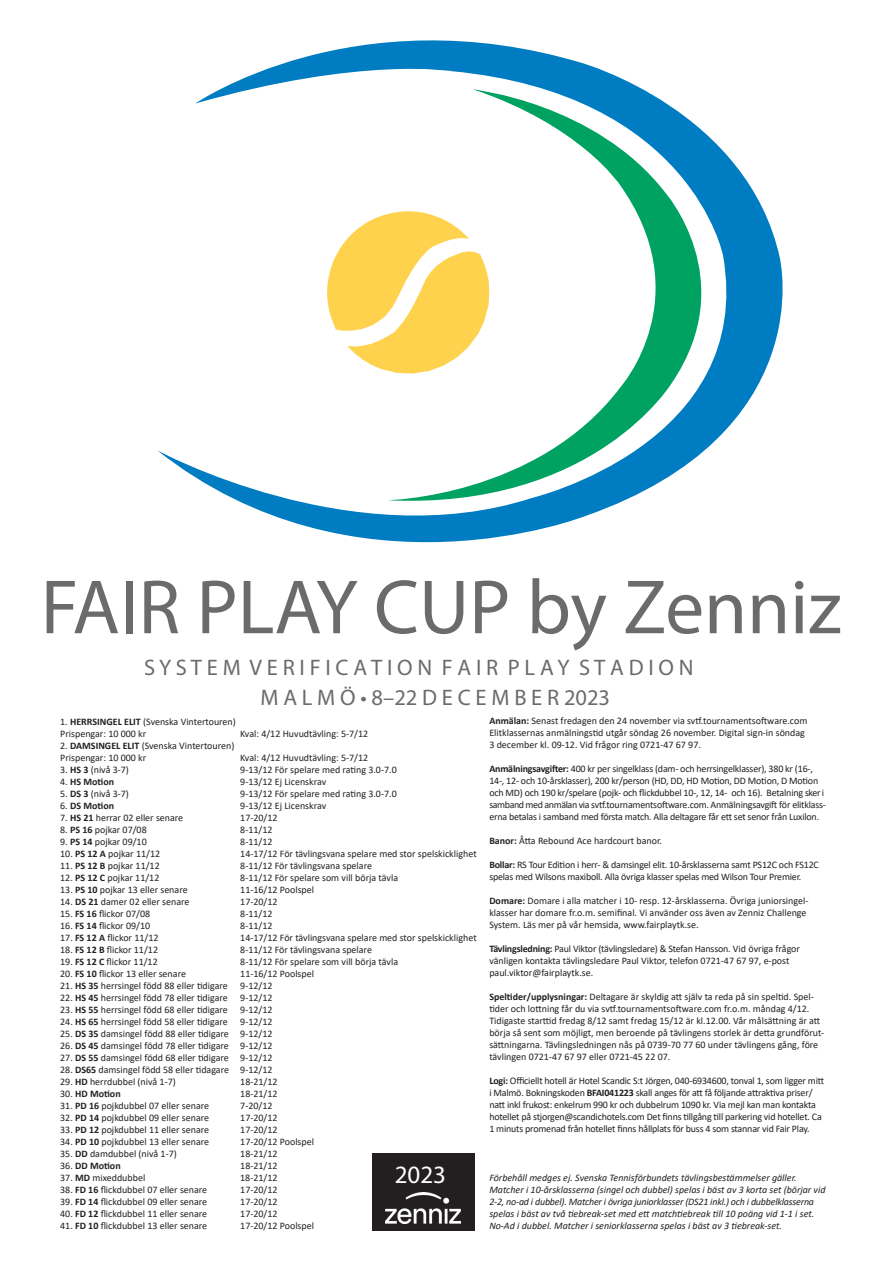
<style>
.page{position:relative;width:886px;height:1276px;background:#fff}
.page>*{position:absolute;margin:0;border:0;box-sizing:border-box;transform-origin:0 0}
.t1{font:77.5px "Myriad Pro";color:#6b6b6e}
.t2{font:25px "Myriad Pro";color:#fff}
.t3{font:22.5px "Myriad Pro";color:#6b6b6e}
.t4{font:10px/12px "Calibri";color:#231f20}
.t5{font:10px/12px "Calibri";letter-spacing:-.02em;color:#231f20}
.t6{font:italic 10px/12px "Calibri";color:#231f20}
.t7{font:700 10px "Calibri";color:#231f20}
.s1{font-weight:700}
.s2{font-weight:400}
</style>
<div class="page">
<svg style="left:158px;top:40px;width:625px;height:503px"></svg>
<svg style="left:387px;top:89px;width:355px;height:421px"></svg>
<svg style="left:327px;top:211px;width:162px;height:162px"></svg>
<div style="left:372px;top:1153px;width:103px;height:78px;background:#231f20"></div>
<img style="left:386px;top:1192px;width:75px;height:31px">
<h1 class="t1" style="left:41px;top:559px;width:802px">FAIR PLAY CUP by Zenniz</h1>
<h3 class="t3" style="left:260px;top:684px;width:351px">M A L M Ö • 8–22 D E C E M B E R 2023</h3>
<h3 class="t3" style="left:144px;top:654px;width:551px">S Y S T E M V E R I F I C A T I O N F A I R P L A Y S T A D I O N</h3>
<p class="t4" style="left:60px;top:715px;width:177px">1. <span class="s1">HERRSINGEL ELIT</span> (Svenska Vintertouren)<br>Prispengar: 10 000 kr</p>
<p class="t4" style="left:240px;top:727px;width:129px">Kval: 4/12 Huvudtävling: 5-7/12</p>
<p class="t4" style="left:60px;top:739px;width:176px">2. <span class="s1">DAMSINGEL ELIT</span> (Svenska Vintertouren)<br>Prispengar: 10 000 kr</p>
<p class="t4" style="left:240px;top:751px;width:129px">Kval: 4/12 Huvudtävling: 5-7/12</p>
<p class="t4" style="left:60px;top:763px;width:70px">3. <span class="s1">HS 3</span> (nivå 3-7)</p>
<p class="t4" style="left:240px;top:763px;width:158px">9-13/12 För spelare med rating 3.0-7.0</p>
<p class="t7" style="left:60px;top:774px;width:55px"><span class="s2">4.</span> HS Motion</p>
<p class="t4" style="left:240px;top:775px;width:87px">9-13/12 Ej Licenskrav</p>
<p class="t4" style="left:60px;top:787px;width:70px">5. <span class="s1">DS 3</span> (nivå 3-7)</p>
<p class="t4" style="left:240px;top:787px;width:158px">9-13/12 För spelare med rating 3.0-7.0</p>
<p class="t7" style="left:60px;top:798px;width:55px"><span class="s2">6.</span> DS Motion</p>
<p class="t4" style="left:240px;top:799px;width:87px">9-13/12 Ej Licenskrav</p>
<p class="t4" style="left:60px;top:811px;width:125px">7. <span class="s1">HS 21</span> herrar 02 eller senare</p>
<p class="t4" style="left:240px;top:811px;width:39px">17-20/12</p>
<p class="t4" style="left:60px;top:823px;width:88px">8. <span class="s1">PS 16</span> pojkar 07/08</p>
<p class="t4" style="left:240px;top:823px;width:34px">8-11/12</p>
<p class="t4" style="left:60px;top:835px;width:88px">9. <span class="s1">PS 14</span> pojkar 09/10</p>
<p class="t4" style="left:240px;top:835px;width:34px">8-11/12</p>
<p class="t4" style="left:60px;top:847px;width:101px">10. <span class="s1">PS 12 A</span> pojkar 11/12</p>
<p class="t4" style="left:240px;top:847px;width:238px">14-17/12 För tävlingsvana spelare med stor spelskicklighet</p>
<p class="t4" style="left:60px;top:859px;width:101px">11. <span class="s1">PS 12 B</span> pojkar 11/12</p>
<p class="t4" style="left:240px;top:859px;width:133px">8-11/12 För tävlingsvana spelare</p>
<p class="t4" style="left:60px;top:871px;width:101px">12. <span class="s1">PS 12 C</span> pojkar 11/12</p>
<p class="t4" style="left:240px;top:871px;width:159px">8-11/12 För spelare som vill börja tävla</p>
<p class="t4" style="left:60px;top:883px;width:129px">13. <span class="s1">PS 10</span> pojkar 13 eller senare</p>
<p class="t4" style="left:240px;top:883px;width:75px">11-16/12 Poolspel</p>
<p class="t4" style="left:60px;top:895px;width:131px">14. <span class="s1">DS 21</span> damer 02 eller senare</p>
<p class="t4" style="left:240px;top:895px;width:39px">17-20/12</p>
<p class="t4" style="left:60px;top:907px;width:91px">15. <span class="s1">FS 16</span> flickor 07/08</p>
<p class="t4" style="left:240px;top:907px;width:34px">8-11/12</p>
<p class="t4" style="left:60px;top:919px;width:91px">16. <span class="s1">FS 14</span> flickor 09/10</p>
<p class="t4" style="left:240px;top:919px;width:34px">8-11/12</p>
<p class="t4" style="left:60px;top:931px;width:100px">17. <span class="s1">FS 12 A</span> flickor 11/12</p>
<p class="t4" style="left:240px;top:931px;width:238px">14-17/12 För tävlingsvana spelare med stor spelskicklighet</p>
<p class="t4" style="left:60px;top:943px;width:99px">18. <span class="s1">FS 12 B</span> flickor 11/12</p>
<p class="t4" style="left:240px;top:943px;width:133px">8-11/12 För tävlingsvana spelare</p>
<p class="t4" style="left:60px;top:955px;width:99px">19. <span class="s1">FS 12 C</span> flickor 11/12</p>
<p class="t4" style="left:240px;top:955px;width:159px">8-11/12 För spelare som vill börja tävla</p>
<p class="t4" style="left:60px;top:967px;width:127px">20. <span class="s1">FS 10</span> flickor 13 eller senare</p>
<p class="t4" style="left:240px;top:967px;width:75px">11-16/12 Poolspel</p>
<p class="t4" style="left:60px;top:979px;width:214px">21. <span class="s1">HS 35</span> herrsingel född 88 eller tidigare 9-12/12</p>
<p class="t4" style="left:60px;top:991px;width:214px">22. <span class="s1">HS 45</span> herrsingel född 78 eller tidigare 9-12/12</p>
<p class="t4" style="left:60px;top:1003px;width:214px">23. <span class="s1">HS 55</span> herrsingel född 68 eller tidigare 9-12/12</p>
<p class="t4" style="left:60px;top:1015px;width:214px">24. <span class="s1">HS 65</span> herrsingel född 58 eller tidigare 9-12/12</p>
<p class="t4" style="left:60px;top:1027px;width:214px">25. <span class="s1">DS 35</span> damsingel född 88 eller tidigare 9-12/12</p>
<p class="t4" style="left:60px;top:1039px;width:214px">26. <span class="s1">DS 45</span> damsingel född 78 eller tidigare 9-12/12</p>
<p class="t4" style="left:60px;top:1051px;width:214px">27. <span class="s1">DS 55</span> damsingel född 68 eller tidigare 9-12/12</p>
<p class="t4" style="left:60px;top:1063px;width:214px">28. <span class="s1">DS65</span> damsingel född 58 eller tidagare 9-12/12</p>
<p class="t4" style="left:60px;top:1075px;width:117px">29. <span class="s1">HD</span> herrdubbel (nivå 1-7)</p>
<p class="t4" style="left:240px;top:1075px;width:39px">18-21/12</p>
<p class="t7" style="left:60px;top:1086px;width:62px"><span class="s2">30.</span> HD Motion</p>
<p class="t4" style="left:240px;top:1087px;width:39px">18-21/12</p>
<p class="t4" style="left:60px;top:1099px;width:150px">31. <span class="s1">PD 16</span> pojkdubbel 07 eller senare</p>
<p class="t4" style="left:240px;top:1099px;width:34px">7-20/12</p>
<p class="t4" style="left:60px;top:1111px;width:150px">32. <span class="s1">PD 14</span> pojkdubbel 09 eller senare</p>
<p class="t4" style="left:240px;top:1111px;width:39px">17-20/12</p>
<p class="t4" style="left:60px;top:1123px;width:150px">33. <span class="s1">PD 12</span> pojkdubbel 11 eller senare</p>
<p class="t4" style="left:240px;top:1123px;width:39px">17-20/12</p>
<p class="t4" style="left:60px;top:1135px;width:150px">34. <span class="s1">PD 10</span> pojkdubbel 13 eller senare</p>
<p class="t4" style="left:240px;top:1135px;width:75px">17-20/12 Poolspel</p>
<p class="t4" style="left:60px;top:1147px;width:118px">35. <span class="s1">DD</span> damdubbel (nivå 1-7)</p>
<p class="t4" style="left:240px;top:1147px;width:39px">18-21/12</p>
<p class="t7" style="left:60px;top:1158px;width:62px"><span class="s2">36.</span> DD Motion</p>
<p class="t4" style="left:240px;top:1159px;width:39px">18-21/12</p>
<p class="t4" style="left:60px;top:1171px;width:87px">37. <span class="s1">MD</span> mixeddubbel</p>
<p class="t4" style="left:240px;top:1171px;width:39px">18-21/12</p>
<p class="t4" style="left:60px;top:1183px;width:149px">38. <span class="s1">FD 16</span> flickdubbel 07 eller senare</p>
<p class="t4" style="left:240px;top:1183px;width:39px">17-20/12</p>
<p class="t4" style="left:60px;top:1195px;width:149px">39. <span class="s1">FD 14</span> flickdubbel 09 eller senare</p>
<p class="t4" style="left:240px;top:1195px;width:39px">17-20/12</p>
<p class="t4" style="left:60px;top:1207px;width:149px">40. <span class="s1">FD 12</span> flickdubbel 11 eller senare</p>
<p class="t4" style="left:240px;top:1207px;width:39px">17-20/12</p>
<p class="t4" style="left:60px;top:1219px;width:149px">41. <span class="s1">FD 10</span> flickdubbel 13 eller senare</p>
<p class="t4" style="left:240px;top:1219px;width:75px">17-20/12 Poolspel</p>
<h2 class="t2" style="left:395px;top:1159px;width:53px">2023</h2>
<p class="t4" style="left:489px;top:715px;width:319px"><span class="s1">Anmälan:</span> Senast fredagen den 24 november via svtf.tournamentsoftware.com<br>Elitklassernas anmälningstid utgår söndag 26 november. Digital sign-in söndag<br>3 december kl. 09-12. Vid frågor ring 0721-47 67 97.</p>
<p class="t5" style="left:489px;top:763px;width:338px"><span class="s1">Anmälningsavgifter:</span> 400 kr per singelklass (dam- och herrsingelklasser), 380 kr (16-, 14-, 12- och 10-årsklasser), 200 kr/person (HD, DD, HD Motion, DD Motion, D Motion och MD) och 190 kr/spelare (pojk- och flickdubbel 10-, 12, 14- och 16). Betalning sker i samband med anmälan via svtf.tournamentsoftware.com. Anmälningsavgift för elitklass&shy;erna betalas i samband med första match. Alla deltagare får ett set senor från Luxilon.</p>
<p class="t4" style="left:489px;top:835px;width:174px"><span class="s1">Banor:</span> Åtta Rebound Ace hardcourt banor.</p>
<p class="t5" style="left:489px;top:859px;width:331px"><span class="s1">Bollar:</span> RS Tour Edition i herr- &amp; damsingel elit. 10-årsklasserna samt PS12C och FS12C spelas med Wilsons maxiboll. Alla övriga klasser spelas med Wilson Tour Premier.</p>
<p class="t4" style="left:489px;top:895px;width:321px"><span class="s1">Domare:</span> Domare i alla matcher i 10- resp. 12-årsklasserna. Övriga juniorsingel&shy;klasser har domare fr.o.m. semifinal. Vi använder oss även av Zenniz Challenge<br>System. Läs mer på vår hemsida, www.fairplaytk.se.</p>
<p class="t4" style="left:489px;top:943px;width:312px"><span class="s1">Tävlingsledning:</span> Paul Viktor (tävlingsledare) &amp; Stefan Hansson. Vid övriga frågor vänligen kontakta tävlingsledare Paul Viktor, telefon 0721-47 67 97, e-post paul.viktor@fairplaytk.se.</p>
<p class="t4" style="left:489px;top:991px;width:336px"><span class="s1">Speltider/upplysningar:</span> Deltagare är skyldig att själv ta reda på sin speltid. Spel&shy;tider och lottning får du via svtf.tournamentsoftware.com fr.o.m. måndag 4/12.<br>Tidigaste starttid fredag 8/12 samt fredag 15/12 är kl.12.00. Vår målsättning är att börja så sent som möjligt, men beroende på tävlingens storlek är detta grundförut&shy;sättningarna. Tävlingsledningen nås på 0739-70 77 60 under tävlingens gång, före tävlingen 0721-47 67 97 eller 0721-45 22 07.</p>
<p class="t5" style="left:489px;top:1075px;width:336px"><span class="s1">Logi:</span> Officiellt hotell är Hotel Scandic S:t Jörgen, 040-6934600, tonval 1, som ligger mitt i Malmö. Bokningskoden <span class="s1">BFAI041223</span> skall anges för att få följande attraktiva priser/ natt inkl frukost: enkelrum 990 kr och dubbelrum 1090 kr. Via mejl kan man kontakta hotellet på stjorgen@scandichotels.com Det finns tillgång till parkering vid hotellet. Ca 1 minuts promenad från hotellet finns hållplats för buss 4 som stannar vid Fair Play.</p>
<p class="t6" style="left:489px;top:1171px;width:338px">Förbehåll medges ej. Svenska Tennisförbundets tävlingsbestämmelser gäller.<br>Matcher i 10-årsklasserna (singel och dubbel) spelas i bäst av 3 korta set (börjar vid 2-2, no-ad i dubbel). Matcher i övriga juniorklasser (DS21 inkl.) och i dubbelklasserna spelas i bäst av två tiebreak-set med ett matchtiebreak till 10 poäng vid 1-1 i set.<br>No-Ad i dubbel. Matcher i seniorklasserna spelas i bäst av 3 tiebreak-set.</p>
</div>
